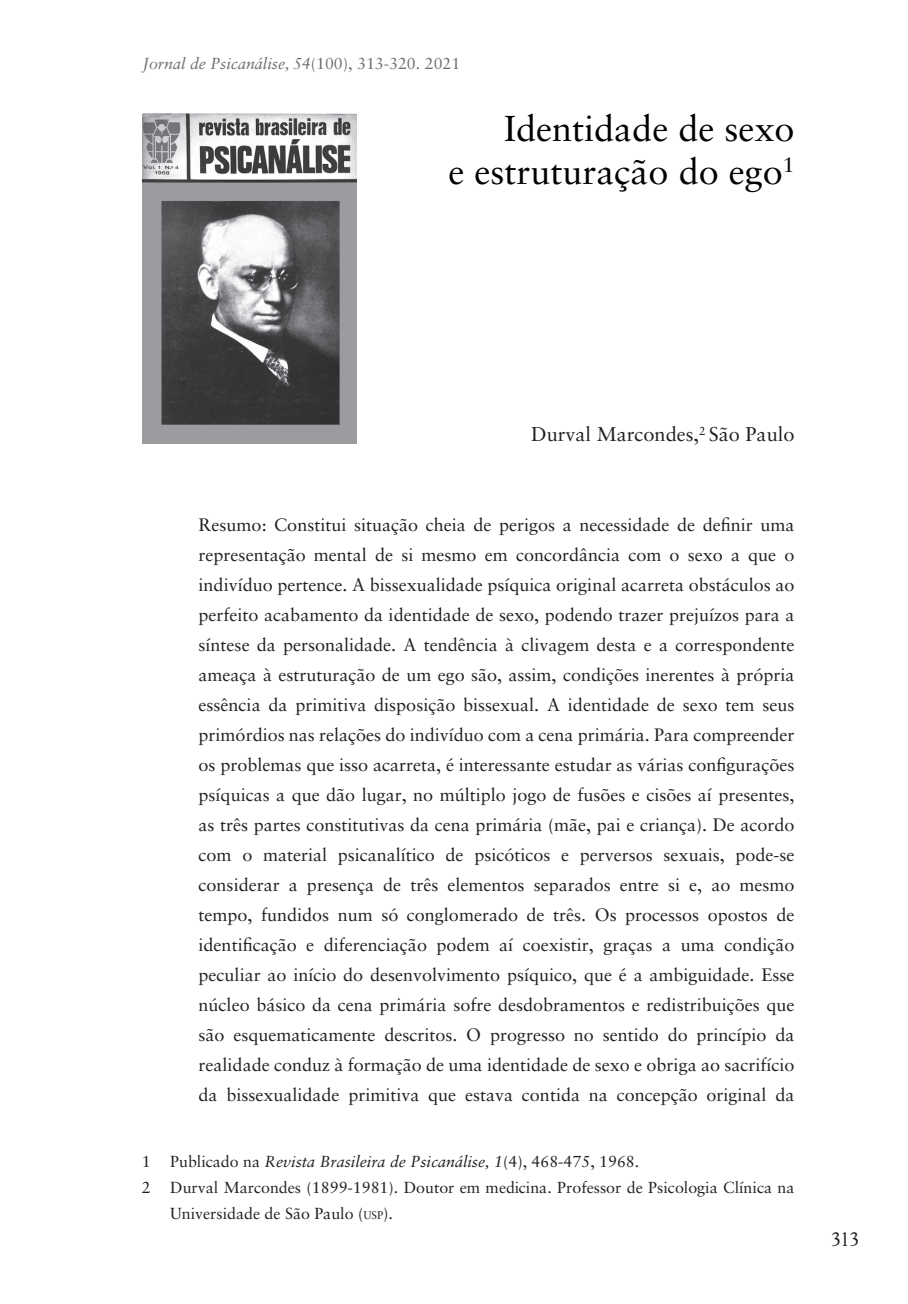
<style>
.page{position:relative;width:908px;height:1304px;background:#fff}
.page>*{position:absolute;margin:0;border:0;box-sizing:border-box;transform-origin:0 0}
.Título_nv{font:36px/43.2px "Sabon";color:#000;text-align:right}
.art_aut{font:22px "Fournier MT Std";color:#231f20}
.autor{font:20px "Sabon";color:#231f20}
.resumos{font:18px/30px "Sabon";color:#231f20;text-align:justify}
.notas{font:16px/25.8px "Sabon";color:#231f20}
.notas-2{font:italic 16px "Sabon";color:#231f20}
.art_aut-2{font:italic 16px "Sabon";color:#6c6d70}
.s1{font-style:normal}
.s2{font-size:11.2px}
.s3{font-style:inherit}
</style>
<div class="page">
<img style="left:143px;top:113px;width:213px;height:330px">
<p class="art_aut-2" style="left:143px;top:54px;width:319px">Jornal de Psicanálise, 54<span class="s1">(100), 313-320. 2021</span></p>
<p class="Título_nv" style="left:448px;top:107px;width:347px">Identidade de sexo<br>e estruturação do ego<sup>1</sup></p>
<p class="autor" style="left:531px;top:423px;width:265px">Durval Marcondes,<sup>2</sup> São Paulo</p>
<p class="resumos" style="left:198px;top:510px;width:597px">Resumo: Constitui situação cheia de perigos a necessidade de definir uma representação mental de si mesmo em concordância com o sexo a que o indivíduo pertence. A bissexualidade psíquica original acarreta obstáculos ao perfeito acabamento da identidade de sexo, podendo trazer prejuízos para a síntese da personalidade. A tendência à clivagem desta e a correspondente ameaça à estruturação de um ego são, assim, condições inerentes à própria essência da primitiva disposição bissexual. A identidade de sexo tem seus primórdios nas relações do indivíduo com a cena primária. Para compreender os problemas que isso acarreta, é interessante estudar as várias configurações psíquicas a que dão lugar, no múltiplo jogo de fusões e cisões aí presentes, as três partes constitutivas da cena primária (mãe, pai e criança). De acordo com o material psicanalítico de psicóticos e perversos sexuais, pode-se considerar a presença de três elementos separados entre si e, ao mesmo tempo, fundidos num só conglomerado de três. Os processos opostos de identificação e diferenciação podem aí coexistir, graças a uma condição peculiar ao início do desenvolvimento psíquico, que é a ambiguidade. Esse núcleo básico da cena primária sofre desdobramentos e redistribuições que são esquematicamente descritos. O progresso no sentido do princípio da realidade conduz à formação de uma identidade de sexo e obriga ao sacrifício da bissexualidade primitiva que estava contida na concepção original da</p>
<p class="notas-2" style="left:142px;top:1152px;width:498px"><span class="s1">1 Publicado na</span> Revista Brasileira de Psicanálise, 1<span class="s1">(4), 468-475, 1968.</span></p>
<p class="notas" style="left:170px;top:1174px;width:625px;text-indent:-28px">2 Durval Marcondes (1899-1981). Doutor em medicina. Professor de Psicologia Clínica na<br>Universidade de São Paulo (<span class="s2">usp</span><span class="s3">)</span>.</p>
<p class="art_aut" style="left:831px;top:1225px;width:29px">313</p>
</div>
